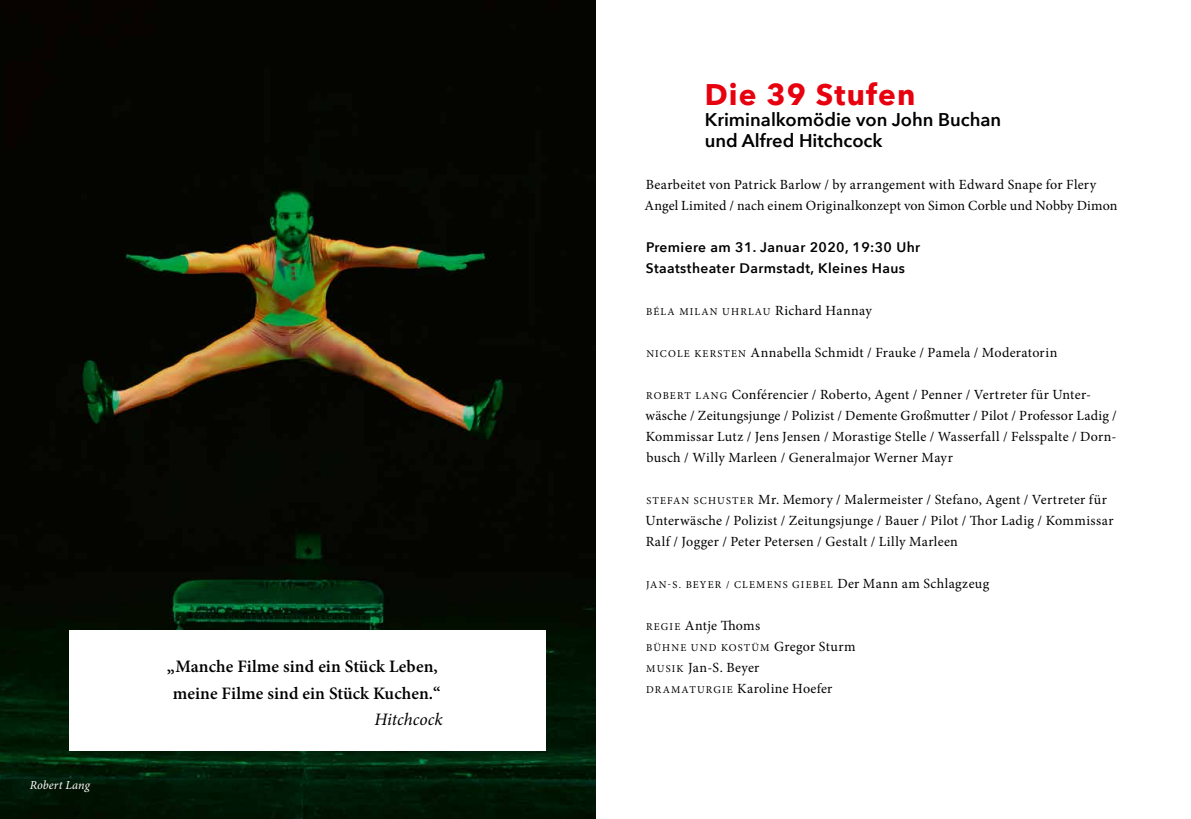
<style>
.page{position:relative;width:1191px;height:819px;background:#fff}
.page>*{position:absolute;margin:0;border:0;box-sizing:border-box;transform-origin:0 0}
.t1{font:700 29.75px "Avenir Next";letter-spacing:.04em;color:#e7000e}
.t2{font:600 18.38px/21px "Avenir Next";color:#000}
.t3{font:600 17.5px/26.2px "Minion Pro";letter-spacing:.005em;color:#000;text-align:center}
.t4{font:italic 17.5px "Minion Pro";color:#000}
.t5{font:14px/21px "Minion Pro";letter-spacing:.02em;color:#000}
.t6{font:600 13.83px/21px "Avenir Next";letter-spacing:.03em;color:#000}
.t7{font:italic 12.25px "Minion Pro";letter-spacing:.005em;color:#fff}
.t8{font:10.5px "Minion Pro";letter-spacing:.11em;color:#000}
.s1{font-size:14px}
.s2{font-size:10.5px}
</style>
<div class="page">
<img style="left:0;top:0;width:595px;height:819px">
<div style="left:69px;top:630px;width:477px;height:120px;background:#fff"></div>
<p class="t7" style="left:30px;top:776px;width:62px">Robert Lang</p>
<p class="t3" style="left:167px;top:653px;width:275px">„Manche Filme sind ein Stück Leben, meine Filme sind ein Stück Kuchen.“</p>
<p class="t4" style="left:374px;top:707px;width:70px">Hitchcock</p>
<h1 class="t1" style="left:704px;top:69px;width:212px">Die 39 Stufen</h1>
<h2 class="t2" style="left:704px;top:109px;width:298px">Kriminalkomödie von John Buchan und Alfred Hitchcock</h2>
<p class="t5" style="left:644px;top:174px;width:474px">Bearbeitet von Patrick Barlow / by arrangement with Edward Snape for Flery<br>Angel Limited / nach einem Originalkonzept von Simon Corble und Nobby Dimon</p>
<p class="t6" style="left:646px;top:236px;width:276px">Premiere am 31. Januar 2020, 19:30 Uhr<br>Staatstheater Darmstadt, Kleines Haus</p>
<p class="t8" style="left:646px;top:305px;width:227px">BÉLA MILAN UHRLAU <span class="s1">Richard Hannay</span></p>
<p class="t5" style="left:646px;top:342px;width:412px"><span class="s2">NICOLE KERSTEN</span> Annabella Schmidt / Frauke / Pamela / Moderatorin</p>
<p class="t5" style="left:645px;top:384px;width:472px"><span class="s2">ROBERT LANG</span> Conférencier / Roberto, Agent / Penner / Vertreter für Unter&shy;wäsche / Zeitungsjunge / Polizist / Demente Großmutter / Pilot / Professor Ladig / Kommissar Lutz / Jens Jensen / Morastige Stelle / Wasserfall / Felsspalte / Dorn&shy;busch / Willy Marleen / Generalmajor Werner Mayr</p>
<p class="t5" style="left:645px;top:489px;width:469px"><span class="s2">STEFAN SCHUSTER</span> Mr. Memory / Malermeister / Stefano, Agent / Vertreter für<br>Unterwäsche / Polizist / Zeitungsjunge / Bauer / Pilot / Thor Ladig / Kommissar<br>Ralf / Jogger / Peter Petersen / Gestalt / Lilly Marleen</p>
<p class="t8" style="left:646px;top:578px;width:345px">JAN-S. BEYER / CLEMENS GIEBEL <span class="s1">Der Mann am Schlagzeug</span></p>
<p class="t5" style="left:646px;top:615px;width:116px"><span class="s2">REGIE</span> Antje Thoms</p>
<p class="t8" style="left:646px;top:641px;width:211px">BÜHNE UND KOSTÜM <span class="s1">Gregor Sturm</span></p>
<p class="t5" style="left:646px;top:657px;width:188px"><span class="s2">MUSIK</span> Jan-S. Beyer<br><span class="s2">DRAMATURGIE</span> Karoline Hoefer</p>
</div>
